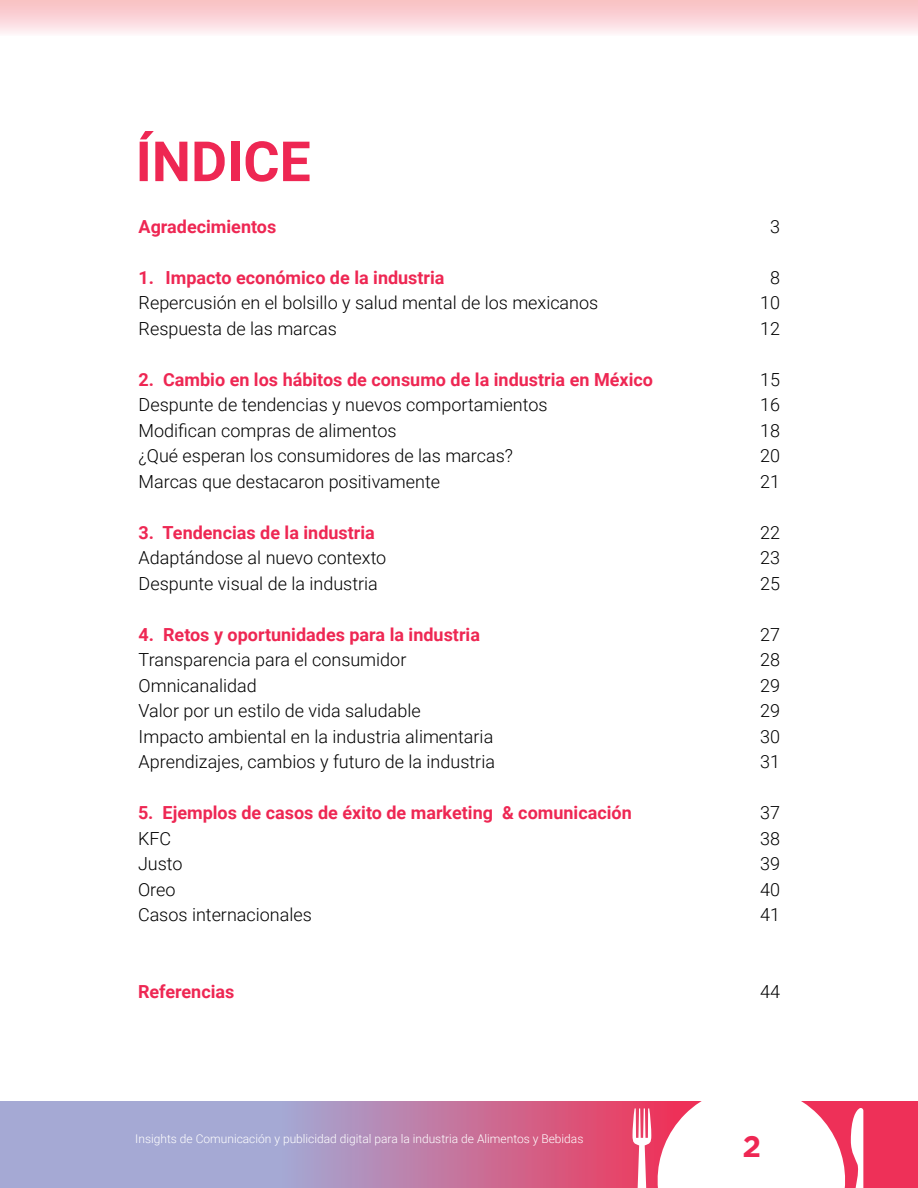
<style>
.page{position:relative;width:918px;height:1188px;background:#fff}
.page>*{position:absolute;margin:0;border:0;box-sizing:border-box;transform-origin:0 0}
.titles{font:700 55.5px "Roboto";color:#ee2753}
.t1{font:700 30px "Gotham";color:#ee2753}
.t2{font:300 18px "Roboto";color:#000}
.t3{font:700 18px "Roboto";color:#ee2753}
.t4{font:300 12px "Roboto";color:#fff}
</style>
<div class="page">
<svg style="left:0;top:1101px;width:918px;height:87px;background:#bb84ae"></svg>
<svg style="left:633px;top:1101px;width:230px;height:87px"></svg>
<svg style="left:0;top:0;width:918px;height:34px;background:#fbd5d9"></svg>
<p class="titles" style="left:136px;top:123px;width:177px">ÍNDICE</p>
<p class="t3" style="left:139px;top:213px;width:139px">Agradecimientos</p>
<p class="t3" style="left:139px;top:264px;width:308px">1. Impacto económico de la industria</p>
<p class="t2" style="left:139px;top:290px;width:461px">Repercusión en el bolsillo y salud mental de los mexicanos</p>
<p class="t2" style="left:139px;top:315px;width:200px">Respuesta de las marcas</p>
<p class="t3" style="left:139px;top:366px;width:516px">2. Cambio en los hábitos de consumo de la industria en México</p>
<p class="t2" style="left:139px;top:392px;width:410px">Despunte de tendencias y nuevos comportamientos</p>
<p class="t2" style="left:139px;top:417px;width:259px">Modifican compras de alimentos</p>
<p class="t2" style="left:139px;top:443px;width:376px">¿Qué esperan los consumidores de las marcas?</p>
<p class="t2" style="left:139px;top:468px;width:303px">Marcas que destacaron positivamente</p>
<p class="t3" style="left:139px;top:519px;width:238px">3. Tendencias de la industria</p>
<p class="t2" style="left:139px;top:545px;width:249px">Adaptándose al nuevo contexto</p>
<p class="t2" style="left:139px;top:570px;width:241px">Despunte visual de la industria</p>
<p class="t3" style="left:139px;top:621px;width:343px">4. Retos y oportunidades para la industria</p>
<p class="t2" style="left:139px;top:647px;width:269px">Transparencia para el consumidor</p>
<p class="t2" style="left:139px;top:672px;width:120px">Omnicanalidad</p>
<p class="t2" style="left:139px;top:698px;width:284px">Valor por un estilo de vida saludable</p>
<p class="t2" style="left:139px;top:723px;width:356px">Impacto ambiental en la industria alimentaria</p>
<p class="t2" style="left:139px;top:749px;width:358px">Aprendizajes, cambios y futuro de la industria</p>
<p class="t3" style="left:138px;top:800px;width:495px">5. Ejemplos de casos de éxito de marketing &amp; comunicación</p>
<p class="t2" style="left:138px;top:825px;width:35px">KFC</p>
<p class="t2" style="left:138px;top:851px;width:46px">Justo</p>
<p class="t2" style="left:138px;top:876px;width:39px">Oreo</p>
<p class="t2" style="left:138px;top:902px;width:175px">Casos internacionales</p>
<p class="t3" style="left:138px;top:978px;width:98px">Referencias</p>
<p class="t2" style="left:770px;top:213px;width:11px">3</p>
<p class="t2" style="left:770px;top:264px;width:11px">8</p>
<p class="t2" style="left:760px;top:290px;width:21px">10</p>
<p class="t2" style="left:760px;top:315px;width:21px">12</p>
<p class="t2" style="left:760px;top:366px;width:21px">15</p>
<p class="t2" style="left:760px;top:392px;width:21px">16</p>
<p class="t2" style="left:760px;top:417px;width:21px">18</p>
<p class="t2" style="left:760px;top:443px;width:21px">20</p>
<p class="t2" style="left:760px;top:468px;width:21px">21</p>
<p class="t2" style="left:760px;top:519px;width:21px">22</p>
<p class="t2" style="left:760px;top:545px;width:21px">23</p>
<p class="t2" style="left:760px;top:570px;width:21px">25</p>
<p class="t2" style="left:760px;top:621px;width:21px">27</p>
<p class="t2" style="left:760px;top:647px;width:21px">28</p>
<p class="t2" style="left:760px;top:672px;width:21px">29</p>
<p class="t2" style="left:760px;top:698px;width:21px">29</p>
<p class="t2" style="left:760px;top:723px;width:21px">30</p>
<p class="t2" style="left:760px;top:749px;width:21px">31</p>
<p class="t2" style="left:760px;top:800px;width:21px">37</p>
<p class="t2" style="left:760px;top:825px;width:21px">38</p>
<p class="t2" style="left:760px;top:851px;width:21px">39</p>
<p class="t2" style="left:760px;top:876px;width:21px">40</p>
<p class="t2" style="left:760px;top:902px;width:21px">41</p>
<p class="t2" style="left:760px;top:978px;width:21px">44</p>
<p class="t4" style="left:135px;top:1130px;width:450px">Insights de Comunicación y publicidad digital para la industria de Alimentos y Bebidas</p>
<h2 class="t1" style="left:743px;top:1129px;width:20px">2</h2>
</div>
